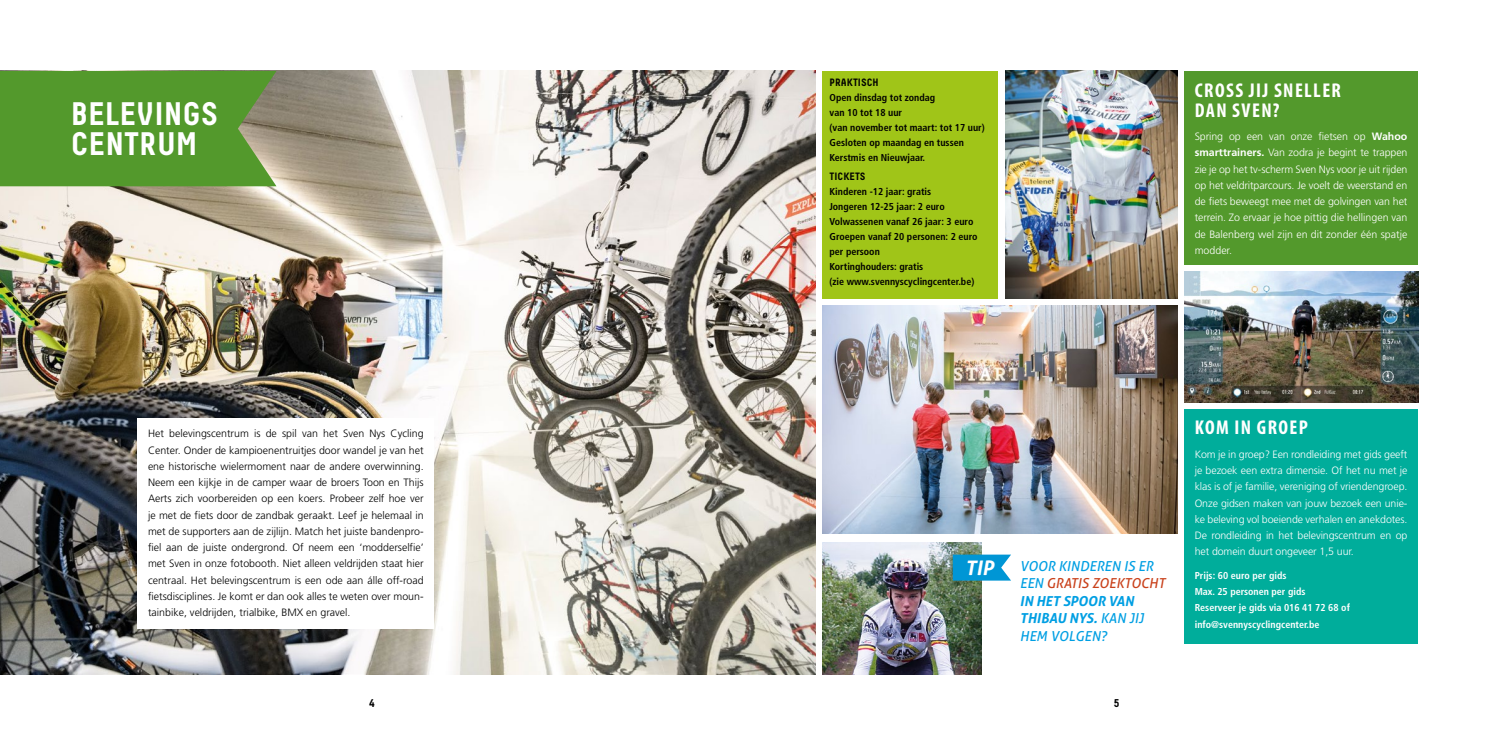
<style>
.page{position:relative;width:1489px;height:745px;background:#fff}
.page>*{position:absolute;margin:0;border:0;box-sizing:border-box;transform-origin:0 0}
.t1{font:700 32.5px/30px "Decima";color:#fff}
.t2{font:700 condensed 20px/20px "Myriad Pro";letter-spacing:.07em;color:#fff}
.t3{font:italic 700 20px "Aller";color:#fff}
.t4{font:italic 13.75px/17.5px "Aller";color:#009fe3}
.t5{font:700 11.25px "Decima";color:#000}
.t6{font:300 10.62px/16.2px "Frutiger LT Pro";color:#000;text-align:justify}
.t7{font:300 10.62px/16.2px "Frutiger LT Pro";letter-spacing:-.005em;color:#fff;text-align:justify}
.t8{font:700 10.62px "Decima";color:#000}
.t9{font:700 condensed 10px/15px "Frutiger LT Pro";color:#000}
.t10{font:700 condensed 10px/16.2px "Frutiger LT Pro";color:#fff}
.s1{font-weight:700}
.s2{color:#c9411b}
</style>
<div class="page">
<img style="left:0;top:71px;width:815px;height:602px">
<svg style="left:0;top:71px;width:276px;height:115px;background:#589832"></svg>
<div style="left:137px;top:418px;width:297px;height:210px;background:#fff"></div>
<div style="left:822px;top:71px;width:175px;height:227px;background:#a0c518"></div>
<div style="left:1183px;top:71px;width:234px;height:194px;background:#53992c"></div>
<div style="left:1183px;top:408px;width:234px;height:235px;background:#00ad9b"></div>
<img style="left:1005px;top:71px;width:171px;height:227px">
<img style="left:822px;top:305px;width:354px;height:228px">
<img style="left:822px;top:542px;width:159px;height:131px">
<svg style="left:952px;top:554px;width:59px;height:26px;background:#1a9fd6"></svg>
<img style="left:1184px;top:271px;width:233px;height:131px">
<h1 class="t1" style="left:71px;top:98px;width:149px">BELEVINGS<br>CENTRUM</h1>
<p class="t8" style="left:829px;top:76px;width:51px">PRAKTISCH</p>
<p class="t9" style="left:829px;top:90px;width:157px">Open dinsdag tot zondag<br>van 10 tot 18 uur<br>(van november tot maart: tot 17 uur)<br>Gesloten op maandag en tussen<br>Kerstmis en Nieuwjaar.</p>
<p class="t8" style="left:829px;top:169px;width:38px">TICKETS</p>
<p class="t9" style="left:829px;top:184px;width:149px">Kinderen -12 jaar: gratis<br>Jongeren 12-25 jaar: 2 euro<br>Volwassenen vanaf 26 jaar: 3 euro<br>Groepen vanaf 20 personen: 2 euro per persoon<br>Kortinghouders: gratis<br>(zie www.svennyscyclingcenter.be)</p>
<h2 class="t2" style="left:1194px;top:79px;width:147px">CROSS JIJ SNELLER<br>DAN SVEN?</h2>
<p class="t7" style="left:1194px;top:128px;width:214px">Spring op een van onze fietsen op <span class="s1">Wahoo smarttrainers.</span> Van zodra je begint te trappen zie je op het tv-scherm Sven Nys voor je uit rijden op het veldritparcours. Je voelt de weerstand en de fiets beweegt mee met de golvingen van het terrein. Zo ervaar je hoe pittig die hellingen van de Balenberg wel zijn en dit zonder één spatje modder.</p>
<p class="t6" style="left:148px;top:425px;width:277px">Het belevingscentrum is de spil van het Sven Nys Cycling Center. Onder de kampioenentruitjes door wandel je van het ene historische wielermoment naar de andere overwinning.<br>Neem een kijkje in de camper waar de broers Toon en Thijs Aerts zich voorbereiden op een koers. Probeer zelf hoe ver je met de fiets door de zandbak geraakt. Leef je helemaal in met de supporters aan de zijlijn. Match het juiste bandenpro&shy;fiel aan de juiste ondergrond. Of neem een ‘modderselfie’ met Sven in onze fotobooth. Niet alleen veldrijden staat hier centraal. Het belevingscentrum is een ode aan álle off-road fietsdisciplines. Je komt er dan ook alles te weten over moun&shy;tainbike, veldrijden, trialbike, BMX en gravel.</p>
<h2 class="t3" style="left:965px;top:555px;width:30px">TIP</h2>
<p class="t4" style="left:1019px;top:556px;width:147px">VOOR KINDEREN IS ER<br>EEN <span class="s2">GRATIS ZOEKTOCHT<br></span><span class="s1">IN HET SPOOR VAN<br>THIBAU NYS.</span> KAN JIJ<br>HEM VOLGEN?</p>
<p class="t5" style="left:369px;top:696px;width:7px">4</p>
<p class="t5" style="left:1113px;top:696px;width:7px">5</p>
<h2 class="t2" style="left:1194px;top:417px;width:114px">KOM IN GROEP</h2>
<p class="t7" style="left:1194px;top:446px;width:214px">Kom je in groep? Een rondleiding met gids geeft je bezoek een extra dimensie. Of het nu met je klas is of je familie, vereniging of vriendengroep.<br>Onze gidsen maken van jouw bezoek een unie&shy;ke beleving vol boeiende verhalen en anekdotes.<br>De rondleiding in het belevingscentrum en op het domein duurt ongeveer 1,5 uur.</p>
<p class="t10" style="left:1194px;top:567px;width:157px">Prijs: 60 euro per gids<br>Max. 25 personen per gids<br>Reserveer je gids via 016 41 72 68 of info@svennyscyclingcenter.be</p>
</div>
